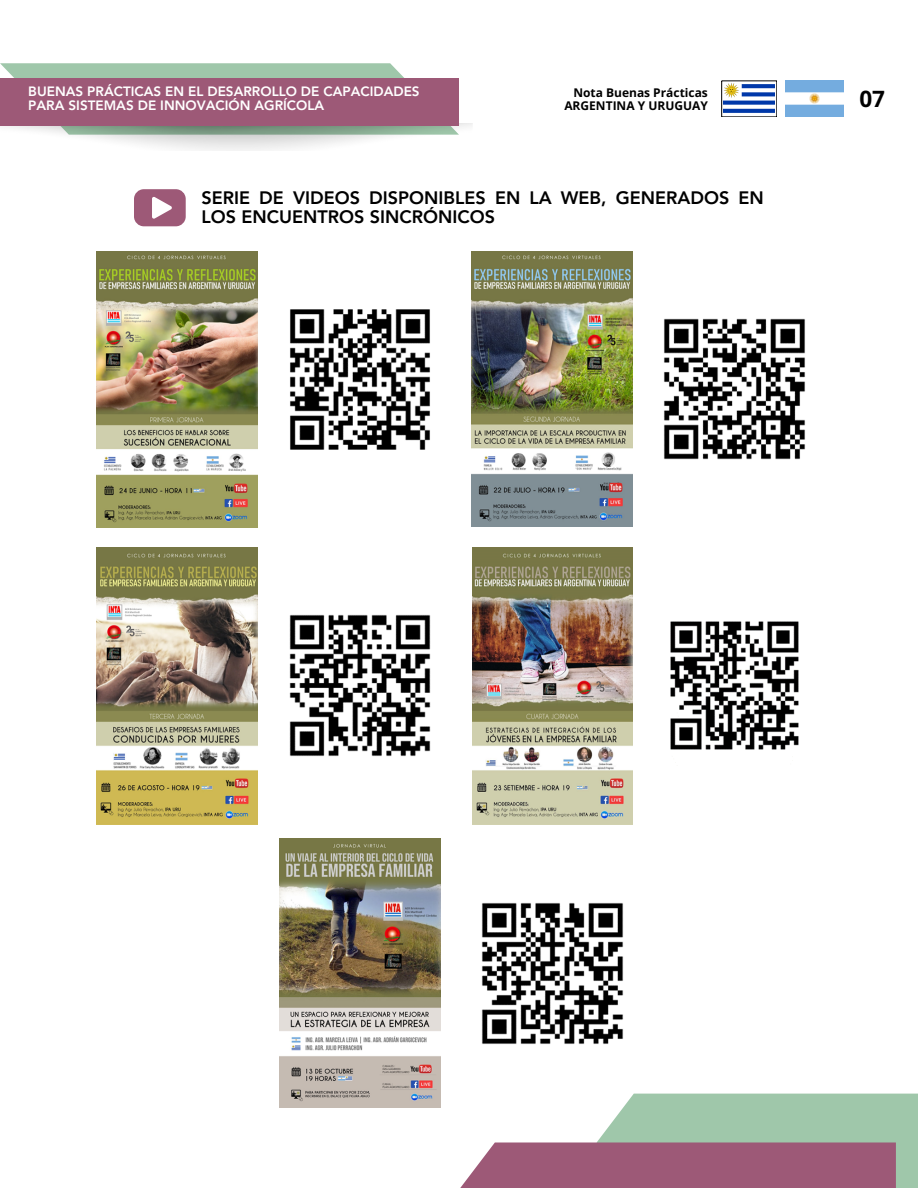
<style>
.page{position:relative;width:918px;height:1188px;background:#fff}
.page>*{position:absolute;margin:0;border:0;box-sizing:border-box;transform-origin:0 0}
.t1{font:700 22.5px "Open Sans";color:#000}
.t2{font:800 18px/19.2px "Avenir LT Pro";color:#000}
.t3{font:800 13.5px/14.7px "Avenir LT Pro";color:#fff}
.t4{font:700 12px "Open Sans";color:#000}
</style>
<div class="page">
<svg style="left:0;top:63px;width:404px;height:63px;background:#a3c9ae"></svg>
<img style="left:1px;top:123px;width:471px;height:27px">
<img style="left:47px;top:125px;width:308px;height:9px">
<div style="left:0;top:78px;width:459px;height:47px;background:#9d5977"></div>
<div style="left:597px;top:1094px;width:321px;height:94px;background:#9fc7aa"></div>
<div style="left:460px;top:1142px;width:436px;height:46px;background:#9d5977"></div>
<img style="left:785px;top:81px;width:59px;height:36px">
<img style="left:724px;top:83px;width:51px;height:30px">
<div style="left:134px;top:189px;width:52px;height:37px;background:#9d5977;border-radius:10px"></div>
<svg style="left:152px;top:197px;width:20px;height:22px"></svg>
<img style="left:97px;top:251px;width:161px;height:277px">
<img style="left:290px;top:309px;width:140px;height:141px">
<img style="left:471px;top:251px;width:161px;height:276px">
<img style="left:664px;top:318px;width:141px;height:142px">
<img style="left:97px;top:548px;width:161px;height:276px">
<img style="left:289px;top:614px;width:142px;height:143px">
<img style="left:472px;top:548px;width:161px;height:276px">
<img style="left:670px;top:621px;width:129px;height:129px">
<img style="left:279px;top:839px;width:161px;height:269px">
<img style="left:481px;top:903px;width:143px;height:141px">
<p class="t3" style="left:28px;top:85px;width:393px">BUENAS PRÁCTICAS EN EL DESARROLLO DE CAPACIDADES<br>PARA SISTEMAS DE INNOVACIÓN AGRÍCOLA</p>
<p class="t4" style="left:573px;top:84px;width:136px">Nota Buenas Prácticas</p>
<p class="t4" style="left:564px;top:97px;width:145px">ARGENTINA Y URUGUAY</p>
<p class="t2" style="left:202px;top:189px;width:564px">SERIE DE VIDEOS DISPONIBLES EN LA WEB, GENERADOS EN<br>LOS ENCUENTROS SINCRÓNICOS</p>
<p class="t1" style="left:859px;top:83px;width:27px">07</p>
</div>
